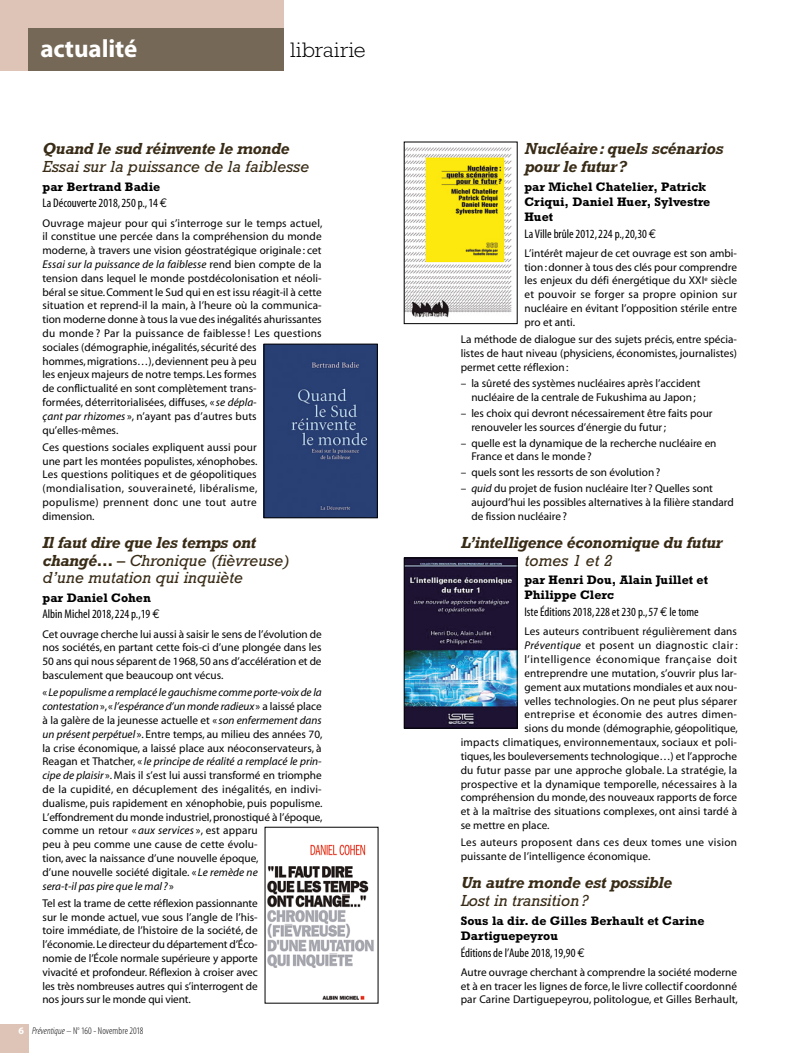
<style>
.page{position:relative;width:808px;height:1053px;background:#fff}
.page>*{position:absolute;margin:0;border:0;box-sizing:border-box;transform-origin:0 0}
.t1{font:25px "Myriad MM 700 600";letter-spacing:-.005em;color:#fff}
.t2{font:300 21.25px "Rockwell";letter-spacing:.02em;color:#000}
.t3{font:italic 16.25px/17.5px "Rockwell";color:#392c17}
.t4{font:italic 700 16.25px/17.6px "Rockwell";letter-spacing:-.02em;color:#392c17}
.t5{font:700 12.5px/15.1px "Rockwell";color:#000}
.t6{font:12.5px "Myriad MM 400 300";color:#000}
.t7{font:11.25px/13.8px "Myriad MM 400 600";color:#000;text-align:justify}
.t8{font:11.25px/13.8px "Myriad MM It 400 600";letter-spacing:-.005em;color:#000}
.t9{font:11.25px/13.9px "Myriad MM 400 600";letter-spacing:.02em;color:#000}
.t10{font:11.25px "Myriad MM 400 600";letter-spacing:.035em;color:#000}
.t11{font:11.25px "Myriad MM 400 600";letter-spacing:.045em;color:#000}
.t12{font:11.25px "Myriad MM 400 600";letter-spacing:.03em;color:#000}
.t13{font:10px "Myriad MM 215 300";letter-spacing:.01em;color:#000}
.s1{font-family:"Euro Mono"}
.s2{font-family:"Myriad MM 400 600"}
.s3{font-family:"Myriad MM It 400 600"}
.s4{font-weight:700}
.s5{font-family:"Myriad MM 700 600";color:#fff}
.s6{font-family:"Myriad MM It 215 300"}
</style>
<div class="page">
<img style="left:267px;top:844px;width:107px;height:156px">
<img style="left:266px;top:346px;width:109px;height:170px">
<div style="left:264px;top:344px;width:113px;height:174px;border:1px solid #000"></div>
<img style="left:406px;top:147px;width:106px;height:171px">
<img style="left:406px;top:559px;width:109px;height:167px">
<div style="left:404px;top:557px;width:113px;height:171px;border:1px solid #000"></div>
<div style="left:0;top:0;width:283px;height:71px;background:#dec4b6"></div>
<div style="left:28px;top:28px;width:255px;height:43px;background:#756856"></div>
<div style="left:0;top:1024px;width:28px;height:28px;background:#dec4b6"></div>
<h1 class="t1" style="left:40px;top:37px;width:99px">actualité</h1>
<h2 class="t2" style="left:291px;top:38px;width:77px">librairie</h2>
<h3 class="t4" style="left:43px;top:140px;width:248px">Quand le sud réinvente le monde</h3>
<h3 class="t3" style="left:43px;top:158px;width:268px">Essai sur la puissance de la faiblesse</h3>
<p class="t5" style="left:43px;top:179px;width:119px">par Bertrand Badie</p>
<p class="t6" style="left:43px;top:197px;width:126px">La Découverte 2018, 250 p., 14 <span class="s1">E</span></p>
<p class="t7" style="left:43px;top:216px;width:281px">Ouvrage majeur pour qui s’interroge sur le temps actuel, il constitue une percée dans la compréhension du monde moderne, à travers une vision géostratégique originale : cet</p>
<p class="t8" style="left:43px;top:258px;width:281px">Essai sur la puissance de la faiblesse <span class="s2">rend bien compte de la</span></p>
<p class="t7" style="left:43px;top:271px;width:281px;text-align:left">tension dans lequel le monde postdécolonisation et néoli&shy;béral se situe. Comment le Sud qui en est issu réagit-il à cette situation et reprend-il la main, à l’heure où la communica&shy;tion moderne donne à tous la vue des inégalités ahurissantes du monde ? Par la puissance de faiblesse ! Les questions sociales (démographie, inégalités, sécurité des<br>hommes, migrations…), deviennent peu à peu<br>les enjeux majeurs de notre temps. Les formes<br>de conflictualité en sont complètement trans-<br>formées, déterritorialisées, diffuses, « <span class="s3">se dépla-<br>çant par rhizomes</span> », n’ayant pas d’autres buts qu’elles-mêmes.</p>
<p class="t7" style="left:43px;top:441px;width:216px">Ces questions sociales expliquent aussi pour une part les montées populistes, xénophobes.<br>Les questions politiques et de géopolitiques (mondialisation, souveraineté, libéralisme, populisme) prennent donc une tout autre dimension.</p>
<h3 class="t3" style="left:43px;top:533px;width:248px"><span class="s4">Il faut dire que les temps ont changé…</span> – Chronique (fièvreuse) d’une mutation qui inquiète</h3>
<p class="t5" style="left:43px;top:589px;width:110px">par Daniel Cohen</p>
<p class="t6" style="left:43px;top:608px;width:119px">Albin Michel 2018, 224 p.,19 <span class="s1">E</span></p>
<p class="t7" style="left:43px;top:627px;width:281px">Cet ouvrage cherche lui aussi à saisir le sens de l’évolution de nos sociétés, en partant cette fois-ci d’une plongée dans les 50 ans qui nous séparent de 1968, 50 ans d’accélération et de basculement que beaucoup ont vécus.</p>
<p class="t8" style="left:43px;top:686px;width:281px"><span class="s2">«</span>Le populisme a remplacé le gauchisme comme porte-voix de la contestation<span class="s2">», «</span> l’espérance d’un monde radieux <span class="s2">» a laissé place</span></p>
<p class="t7" style="left:43px;top:713px;width:281px">à la galère de la jeunesse actuelle et « <span class="s3">son enfermement dans un présent perpétuel</span> ». Entre temps, au milieu des années 70, la crise économique, a laissé place aux néoconservateurs, à</p>
<p class="t8" style="left:43px;top:755px;width:281px"><span class="s2">Reagan et Thatcher, «</span> le principe de réalité a remplacé le prin-</p>
<p class="t7" style="left:43px;top:769px;width:281px;text-align:left"><span class="s3">cipe de plaisir</span> ». Mais il s’est lui aussi transformé en triomphe de la cupidité, en décuplement des inégalités, en indivi&shy;dualisme, puis rapidement en xénophobie, puis populisme.<br>L’effondrement du monde industriel, pronostiqué à l’époque, comme un retour « <span class="s3">aux services</span> », est apparu<br>peu à peu comme une cause de cette évolu-<br>tion, avec la naissance d’une nouvelle époque,<br>d’une nouvelle société digitale. « <span class="s3">Le remède ne</span></p>
<p class="t8" style="left:43px;top:879px;width:133px">sera-t-il pas pire que le mal? <span class="s2">»</span></p>
<p class="t7" style="left:43px;top:896px;width:217px">Tel est la trame de cette réflexion passionnante sur le monde actuel, vue sous l’angle de l’his&shy;toire immédiate, de l’histoire de la société, de l’économie. Le directeur du département d’Éco&shy;nomie de l’École normale supérieure y apporte vivacité et profondeur. Réflexion à croiser avec les très nombreuses autres qui s’interrogent de nos jours sur le monde qui vient.</p>
<p class="t13" style="left:19px;top:1025px;width:126px"><span class="s5">6</span> <span class="s6">Préventique</span> – N<sup>o</sup> 160 - Novembre 2018</p>
<h3 class="t4" style="left:524px;top:140px;width:201px">Nucléaire: quels scénarios pour le futur?</h3>
<p class="t5" style="left:524px;top:179px;width:187px">par Michel Chatelier, Patrick<br>Criqui, Daniel Huer, Sylvestre<br>Huet</p>
<p class="t6" style="left:524px;top:227px;width:133px">La Ville brûle 2012, 224 p., 20,30 <span class="s1">E</span></p>
<p class="t7" style="left:524px;top:246px;width:214px">L’intérêt majeur de cet ouvrage est son ambi&shy;tion: donner à tous des clés pour comprendre les enjeux du défi énergétique du XXI<sup>e</sup> siècle et pouvoir se forger sa propre opinion sur nucléaire en évitant l’opposition stérile entre pro et anti.</p>
<p class="t7" style="left:461px;top:333px;width:278px">La méthode de dialogue sur des sujets précis, entre spécia&shy;listes de haut niveau (physiciens, économistes, journalistes) permet cette réflexion:</p>
<p class="t7" style="left:461px;top:377px;width:241px;text-align:center">– la sûreté des systèmes nucléaires après l’accident nucléaire de la centrale de Fukushima au Japon;</p>
<p class="t7" style="left:471px;top:406px;width:243px;text-indent:-11px">– les choix qui devront nécessairement être faits pour renouveler les sources d’énergie du futur;</p>
<p class="t7" style="left:471px;top:436px;width:247px;text-indent:-11px">– quelle est la dynamique de la recherche nucléaire en<br>France et dans le monde ?</p>
<p class="t7" style="left:461px;top:466px;width:201px">– quels sont les ressorts de son évolution?</p>
<p class="t7" style="left:471px;top:482px;width:264px;text-align:left;text-indent:-11px">– <span class="s3">quid</span> du projet de fusion nucléaire Iter ? Quelles sont aujourd’hui les possibles alternatives à la filière standard de fission nucléaire ?</p>
<h3 class="t4" style="left:461px;top:533px;width:263px">L’intelligence économique du futur</h3>
<h3 class="t3" style="left:524px;top:551px;width:89px">tomes 1 et 2</h3>
<p class="t5" style="left:524px;top:572px;width:185px">par Henri Dou, Alain Juillet et<br>Philippe Clerc</p>
<p class="t6" style="left:524px;top:606px;width:176px">Iste Éditions 2018, 228 et 230 p., 57 <span class="s1">E</span> le tome</p>
<p class="t7" style="left:524px;top:625px;width:214px">Les auteurs contribuent régulièrement dans</p>
<p class="t10" style="left:524px;top:640px;width:215px"><span class="s3">Préventique</span> et posent un diagnostic clair :</p>
<p class="t11" style="left:524px;top:653px;width:214px">l’intelligence économique française doit</p>
<p class="t7" style="left:524px;top:666px;width:214px">entreprendre une mutation, s’ouvrir plus lar-</p>
<p class="t7" style="left:524px;top:680px;width:214px">gement aux mutations mondiales et aux nou-</p>
<p class="t7" style="left:524px;top:694px;width:214px">velles technologies. On ne peut plus séparer</p>
<p class="t12" style="left:524px;top:709px;width:214px">entreprise et économie des autres dimen-</p>
<p class="t7" style="left:524px;top:722px;width:215px">sions du monde (démographie, géopolitique,</p>
<p class="t9" style="left:461px;top:735px;width:278px">impacts climatiques, environnementaux, sociaux et poli-</p>
<p class="t7" style="left:461px;top:749px;width:278px">tiques, les bouleversements technologique…) et l’approche</p>
<p class="t9" style="left:461px;top:763px;width:278px">du futur passe par une approche globale. La stratégie, la</p>
<p class="t7" style="left:461px;top:777px;width:278px">prospective et la dynamique temporelle, nécessaires à la</p>
<p class="t7" style="left:461px;top:791px;width:278px">compréhension du monde, des nouveaux rapports de force</p>
<p class="t7" style="left:461px;top:805px;width:278px">et à la maîtrise des situations complexes, ont ainsi tardé à</p>
<p class="t7" style="left:461px;top:818px;width:90px">se mettre en place.</p>
<p class="t9" style="left:461px;top:836px;width:278px">Les auteurs proposent dans ces deux tomes une vision puissante de l’intelligence économique.</p>
<h3 class="t4" style="left:461px;top:873px;width:213px">Un autre monde est possible</h3>
<h3 class="t3" style="left:461px;top:891px;width:129px">Lost in transition?</h3>
<p class="t5" style="left:461px;top:912px;width:245px">Sous la dir. de Gilles Berhault et Carine<br>Dartiguepeyrou</p>
<p class="t6" style="left:461px;top:946px;width:126px">Éditions de l’Aube 2018, 19,90 <span class="s1">E</span></p>
<p class="t7" style="left:461px;top:965px;width:279px">Autre ouvrage cherchant à comprendre la société moderne et à en tracer les lignes de force, le livre collectif coordonné par Carine Dartiguepeyrou, politologue, et Gilles Berhault,</p>
</div>
